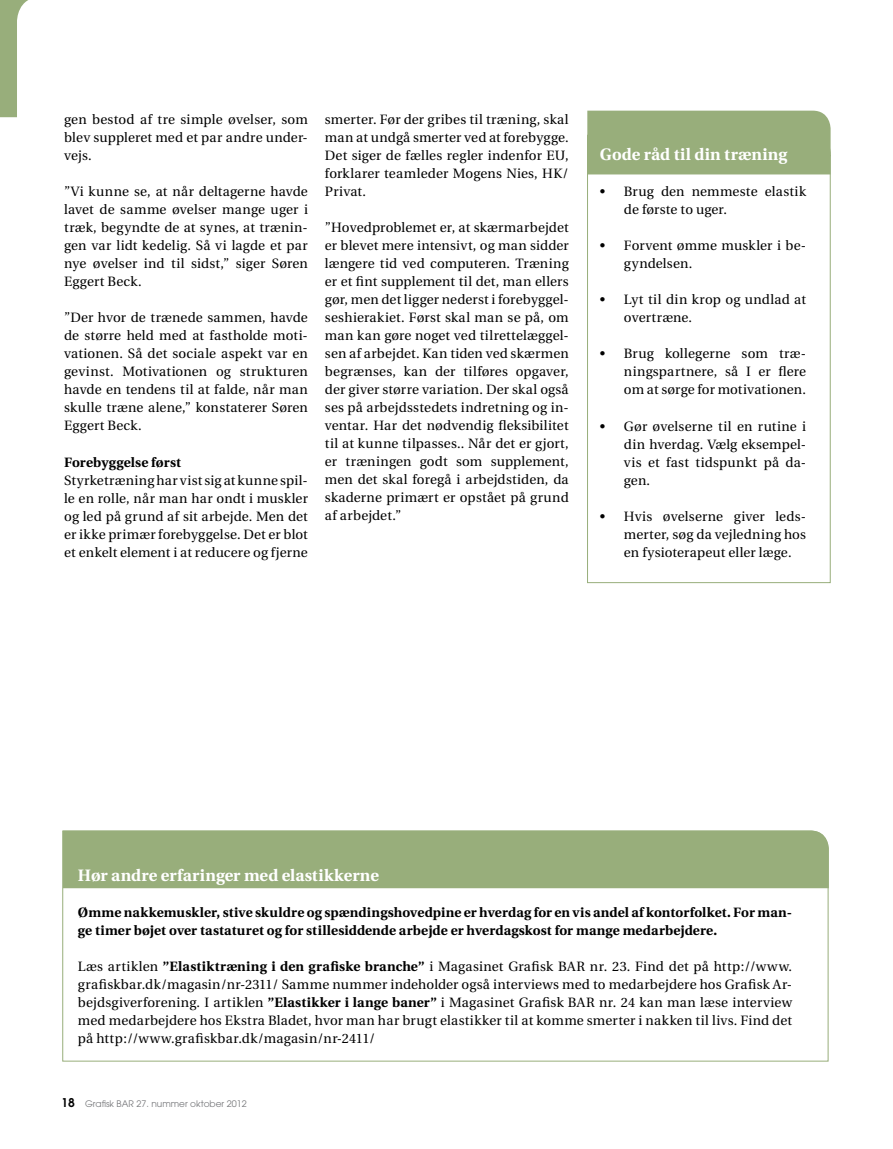
<style>
.page{position:relative;width:893px;height:1149px;background:#fff}
.page>*{position:absolute;margin:0;border:0;box-sizing:border-box;transform-origin:0 0}
.t1{font:700 16.5px "Utopia";letter-spacing:.01em;color:#fff}
.t2{font:13.5px/18px "Utopia";letter-spacing:.01em;color:#000;text-align:justify}
.t3{font:700 13.5px/18px "Utopia";letter-spacing:.005em;color:#000}
.t4{font:9px "Avant Garde";color:#77787b}
.s1{font-weight:700}
.s2{font-weight:600;font-size:12px;color:#000}
</style>
<div class="page">
<svg style="left:0;top:0;width:28px;height:117px"></svg>
<svg style="left:62px;top:830px;width:767px;height:231px"></svg>
<div style="left:63px;top:830px;width:766px;height:57px;background:#98ae7b"></div>
<svg style="left:587px;top:174px;width:244px;height:409px"></svg>
<div style="left:587px;top:111px;width:244px;height:63px;background:#98ae7b"></div>
<p class="t2" style="left:64px;top:111px;width:245px">gen bestod af tre simple øvelser, som blev suppleret med et par andre under&shy;vejs.</p>
<p class="t2" style="left:64px;top:183px;width:245px">”Vi kunne se, at når deltagerne havde lavet de samme øvelser mange uger i træk, begyndte de at synes, at trænin&shy;gen var lidt kedelig. Så vi lagde et par nye øvelser ind til sidst,” siger Søren Eggert Beck.</p>
<p class="t2" style="left:64px;top:309px;width:245px">”Der hvor de trænede sammen, havde de større held med at fastholde moti&shy;vationen. Så det sociale aspekt var en gevinst. Motivationen og strukturen havde en tendens til at falde, når man skulle træne alene,” konstaterer Søren Eggert Beck.</p>
<p class="t3" style="left:64px;top:453px;width:118px">Forebyggelse først</p>
<p class="t2" style="left:64px;top:471px;width:245px">Styrketræning har vist sig at kunne spil&shy;le en rolle, når man har ondt i muskler og led på grund af sit arbejde. Men det er ikke primær forebyggelse. Det er blot et enkelt element i at reducere og fjerne</p>
<p class="t2" style="left:325px;top:111px;width:245px">smerter. Før der gribes til træning, skal man at undgå smerter ved at forebygge.<br>Det siger de fælles regler indenfor EU, forklarer teamleder Mogens Nies, HK/ Privat.</p>
<p class="t2" style="left:325px;top:219px;width:245px">”Hovedproblemet er, at skærmarbejdet er blevet mere intensivt, og man sidder længere tid ved computeren. Træning er et fint supplement til det, man ellers gør, men det ligger nederst i forebyggel&shy;seshierakiet. Først skal man se på, om man kan gøre noget ved tilrettelæggel&shy;sen af arbejdet. Kan tiden ved skærmen begrænses, kan der tilføres opgaver, der giver større variation. Der skal også ses på arbejdsstedets indretning og in&shy;ventar. Har det nødvendig fleksibilitet til at kunne tilpasses.. Når det er gjort, er træningen godt som supplement, men det skal foregå i arbejdstiden, da skaderne primært er opstået på grund af arbejdet.”</p>
<p class="t1" style="left:600px;top:145px;width:189px">Gode råd til din træning</p>
<p class="t2" style="left:624px;top:183px;width:184px;text-indent:-24px">• Brug den nemmeste elastik de første to uger.</p>
<p class="t2" style="left:624px;top:237px;width:184px;text-indent:-24px">• Forvent ømme muskler i be&shy;gyndelsen.</p>
<p class="t2" style="left:624px;top:291px;width:184px;text-indent:-24px">• Lyt til din krop og undlad at overtræne.</p>
<p class="t2" style="left:624px;top:345px;width:184px;text-indent:-24px">• Brug kollegerne som træ&shy;ningspartnere, så I er flere om at sørge for motivationen.</p>
<p class="t2" style="left:624px;top:417px;width:184px;text-indent:-24px">• Gør øvelserne til en rutine i din hverdag. Vælg eksempel&shy;vis et fast tidspunkt på da&shy;gen.</p>
<p class="t2" style="left:624px;top:507px;width:184px;text-indent:-24px">• Hvis øvelserne giver leds&shy;merter, søg da vejledning hos en fysioterapeut eller læge.</p>
<p class="t1" style="left:78px;top:865px;width:302px">Hør andre erfaringer med elastikkerne</p>
<p class="t3" style="left:78px;top:903px;width:716px">Ømme nakkemuskler, stive skuldre og spændingshovedpine er hverdag for en vis andel af kontorfolket. For man&shy;ge timer bøjet over tastaturet og for stillesiddende arbejde er hverdagskost for mange medarbejdere.</p>
<p class="t2" style="left:78px;top:957px;width:716px">Læs artiklen <span class="s1">”Elastiktræning i den grafiske branche”</span> i Magasinet Grafisk BAR nr. 23. Find det på http://www. grafiskbar.dk/magasin/nr-2311/ Samme nummer indeholder også interviews med to medarbejdere hos Grafisk Ar&shy;bejdsgiverforening. I artiklen <span class="s1">”Elastikker i lange baner”</span> i Magasinet Grafisk BAR nr. 24 kan man læse interview med medarbejdere hos Ekstra Bladet, hvor man har brugt elastikker til at komme smerter i nakken til livs. Find det på http://www.grafiskbar.dk/magasin/nr-2411/</p>
<p class="t4" style="left:61px;top:1097px;width:187px"><span class="s2">18</span> Grafisk BAR 27. nummer oktober 2012</p>
</div>
